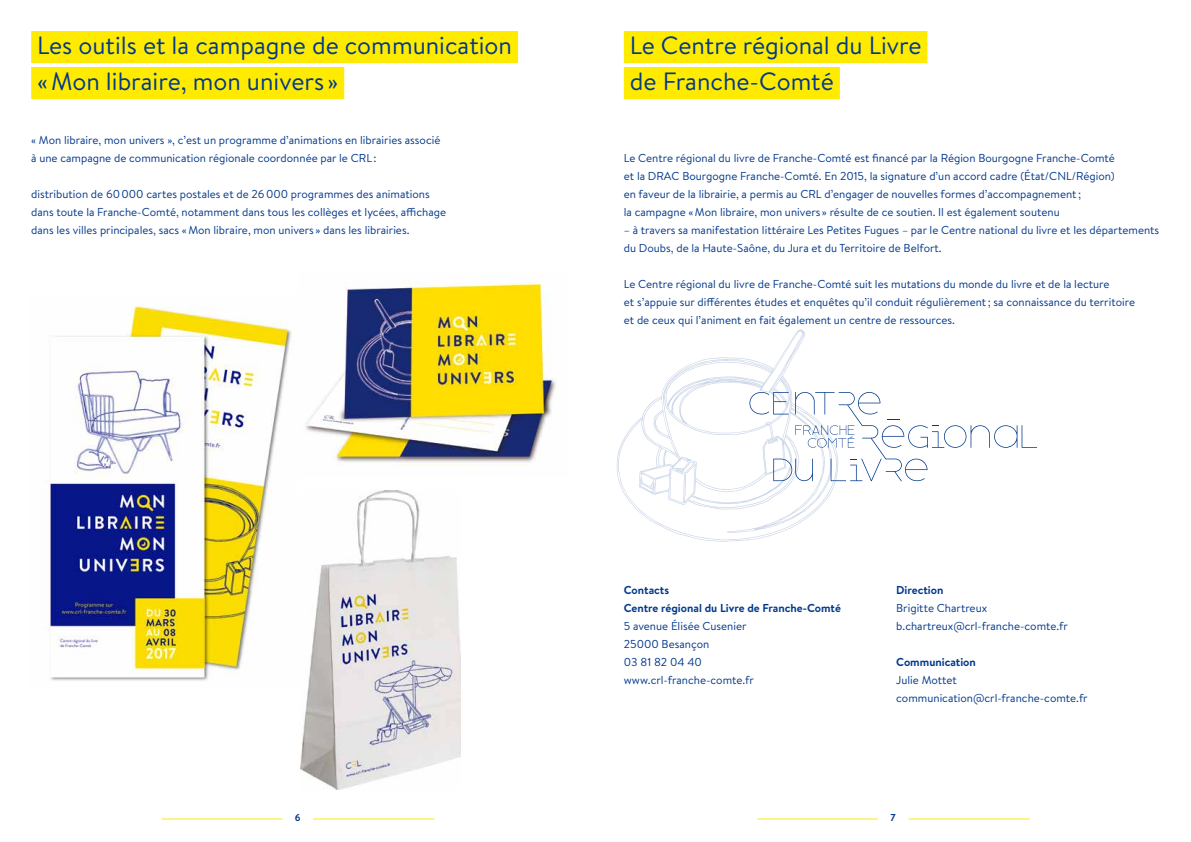
<style>
.page{position:relative;width:1191px;height:842px;background:#fff}
.page>*{position:absolute;margin:0;border:0;box-sizing:border-box;transform-origin:0 0}
.t1{font:25px/36px "Brandon Text";color:#00388c}
.t2{font:11.5px/18px "Brandon Text";color:#00388c}
.t3{font:700 11.5px/18px "Brandon Text";color:#00388c}
.t4{font:700 10px "Brandon Text";color:#00388c}
</style>
<div class="page">
<hr style="left:313px;top:818px;width:121px;height:1px;background:#ffeb00">
<hr style="left:162px;top:818px;width:120px;height:1px;background:#ffeb00">
<hr style="left:908px;top:818px;width:122px;height:1px;background:#ffeb00">
<hr style="left:757px;top:818px;width:121px;height:1px;background:#ffeb00">
<svg style="left:616px;top:329px;width:222px;height:213px"></svg>
<svg style="left:675px;top:464px;width:21px;height:39px"></svg>
<div style="left:31px;top:31px;width:487px;height:32px;background:#ffeb00"></div>
<div style="left:31px;top:67px;width:313px;height:32px;background:#ffeb00"></div>
<div style="left:624px;top:31px;width:303px;height:32px;background:#ffeb00"></div>
<div style="left:624px;top:67px;width:216px;height:32px;background:#ffeb00"></div>
<img style="left:47px;top:306px;width:246px;height:375px">
<img style="left:306px;top:282px;width:250px;height:184px">
<img style="left:300px;top:490px;width:160px;height:299px">
<svg style="left:749px;top:392px;width:288px;height:89px"></svg>
<h1 class="t1" style="left:37px;top:27px;width:476px">Les outils et la campagne de communication «Mon libraire, mon univers »</h1>
<p class="t2" style="left:31px;top:131px;width:411px">« Mon libraire, mon univers », c’est un programme d’animations en librairies associé à une campagne de communication régionale coordonnée par le CRL :</p>
<p class="t2" style="left:31px;top:185px;width:416px">distribution de 60000 cartes postales et de 26000 programmes des animations dans toute la Franche-Comté, notamment dans tous les collèges et lycées, affichage dans les villes principales, sacs «Mon libraire, mon univers » dans les librairies.</p>
<h1 class="t1" style="left:630px;top:27px;width:293px">Le Centre régional du Livre de Franche-Comté</h1>
<p class="t2" style="left:624px;top:149px;width:492px">Le Centre régional du livre de Franche-Comté est financé par la Région Bourgogne Franche-Comté et la DRAC Bourgogne Franche-Comté. En 2015, la signature d’un accord cadre (État/CNL/Région) en faveur de la librairie, a permis au CRL d’engager de nouvelles formes d’accompagnement;<br>la campagne «Mon libraire, mon univers » résulte de ce soutien. Il est également soutenu</p>
<p class="t2" style="left:624px;top:221px;width:537px">– à travers sa manifestation littéraire Les Petites Fugues – par le Centre national du livre et les départements du Doubs, de la Haute-Saône, du Jura et du Territoire de Belfort.</p>
<p class="t2" style="left:624px;top:275px;width:513px">Le Centre régional du livre de Franche-Comté suit les mutations du monde du livre et de la lecture<br>et s’appuie sur différentes études et enquêtes qu’il conduit régulièrement; sa connaissance du territoire et de ceux qui l’animent en fait également un centre de ressources.</p>
<p class="t3" style="left:624px;top:581px;width:218px">Contacts<br>Centre régional du Livre de Franche-Comté</p>
<p class="t2" style="left:624px;top:617px;width:132px">5 avenue Élisée Cusenier<br>25000 Besançon<br>03 81 82 04 40 www.crl-franche-comte.fr</p>
<p class="t3" style="left:896px;top:581px;width:49px">Direction</p>
<p class="t2" style="left:896px;top:599px;width:173px">Brigitte Chartreux b.chartreux@crl-franche-comte.fr</p>
<p class="t3" style="left:896px;top:653px;width:81px">Communication</p>
<p class="t2" style="left:896px;top:671px;width:193px">Julie Mottet communication@crl-franche-comte.fr</p>
<p class="t4" style="left:295px;top:810px;width:7px">6</p>
<p class="t4" style="left:890px;top:810px;width:7px">7</p>
</div>
